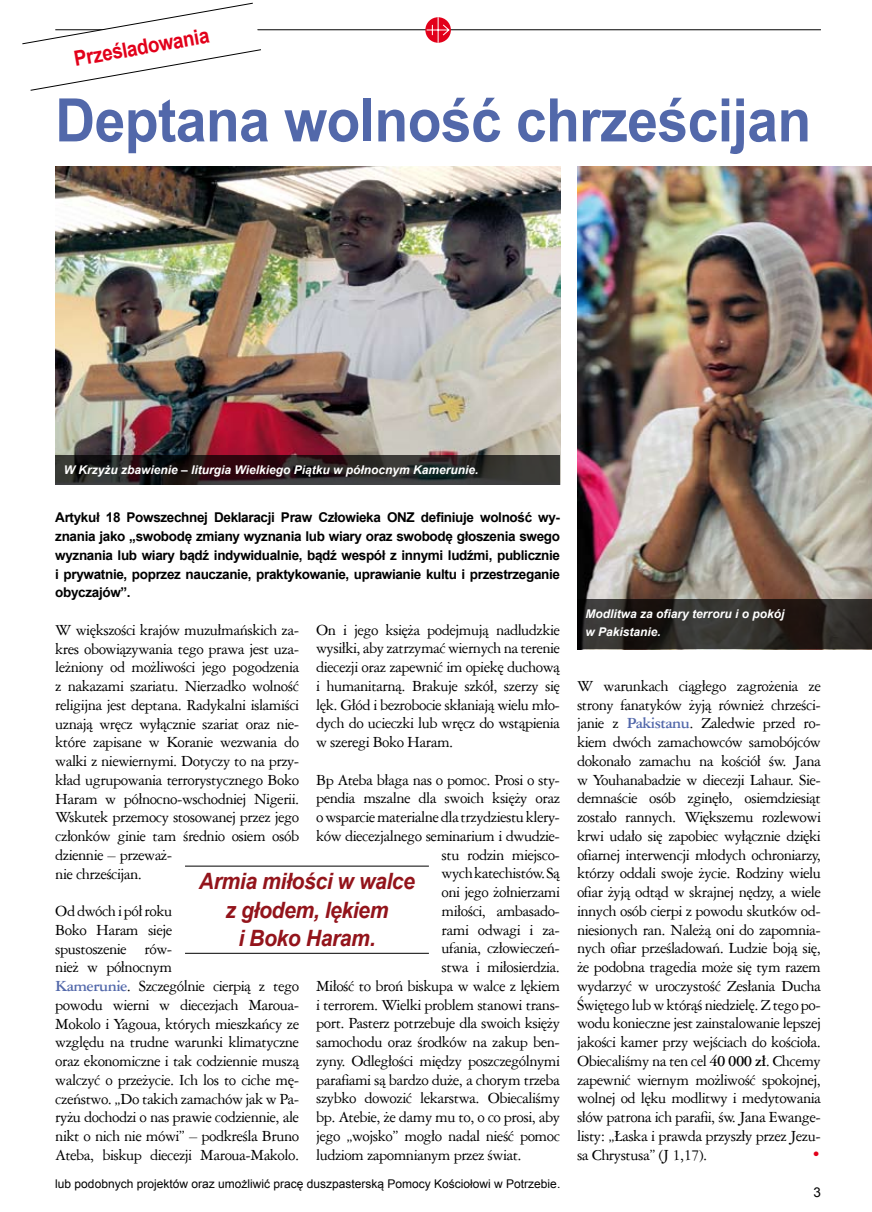
<style>
.page{position:relative;width:872px;height:1212px;background:#fff}
.page>*{position:absolute;margin:0;border:0;box-sizing:border-box;transform-origin:0 0}
.t1{font:700 60px "Arial";letter-spacing:-.01em;color:#5268aa;scale:.92 1}
.t2{font:italic 700 22.5px/28.5px "Arial";letter-spacing:-.02em;color:#93141b;text-align:center;scale:.94 1}
.t3{font:700 21px "Arial";color:#e2001a;scale:.9 1}
.t4{font:16.5px/18.8px "Ameri Garmnd EU";letter-spacing:-.03em;color:#000}
.t5{font:16.5px "Ameri Garmnd EU";color:#e2001a}
.t6{font:700 13.5px/18.8px "Arial";letter-spacing:-.025em;color:#000;text-align:justify}
.t7{font:13.5px "Arial";color:#000}
.t8{font:italic 700 12px/18px "Arial";color:#fff}
.t9{font:12px "Arial";color:#000}
.s1{font-weight:700;color:#5268aa}
.s2{font-weight:700}
</style>
<div class="page">
<hr style="left:55px;top:29px;width:766px;height:1px;background:#000">
<svg style="left:425px;top:17px;width:26px;height:26px"></svg>
<svg style="left:426px;top:17px;width:24px;height:26px"></svg>
<img style="left:55px;top:166px;width:505px;height:289px">
<svg style="left:22px;top:2px;width:240px;height:89px"></svg>
<img style="left:577px;top:166px;width:295px;height:433px">
<svg style="left:577px;top:599px;width:295px;height:50px;background:#2b2824"></svg>
<hr style="left:185px;top:866px;width:244px;height:1px;background:#000">
<hr style="left:185px;top:953px;width:244px;height:1px;background:#000">
<svg style="left:55px;top:455px;width:505px;height:30px;background:#2b2425"></svg>
<p class="t3" style="left:72px;top:45px;width:154px;rotate:-10deg">Prześladowania</p>
<h1 class="t1" style="left:55px;top:81px;width:823px">Deptana wolność chrześcijan</h1>
<p class="t8" style="left:64px;top:461px;width:416px">W Krzyżu zbawienie – liturgia Wielkiego Piątku w północnym Kamerunie.</p>
<p class="t6" style="left:55px;top:509px;width:506px">Artykuł 18 Powszechnej Deklaracji Praw Człowieka ONZ definiuje wolność wy&shy;znania jako „swobodę zmiany wyznania lub wiary oraz swobodę głoszenia swego wyznania lub wiary bądź indywidualnie, bądź wespół z innymi ludźmi, publicznie i prywatnie, poprzez nauczanie, praktykowanie, uprawianie kultu i przestrzeganie obyczajów”.</p>
<p class="t4" style="left:316px;top:620px;width:245px;text-align:justify">On i jego księża podejmują nadludzkie wysiłki, aby zatrzymać wiernych na terenie diecezji oraz zapewnić im opiekę duchową i humanitarną. Brakuje szkół, szerzy się lęk. Głód i bezrobocie skłaniają wielu mło&shy;dych do ucieczki lub wręcz do wstąpienia w szeregi Boko Haram.</p>
<p class="t4" style="left:316px;top:770px;width:245px">Bp Ateba błaga nas o pomoc. Prosi o sty-</p>
<p class="t4" style="left:316px;top:789px;width:245px">pendia mszalne dla swoich księży oraz</p>
<p class="t4" style="left:316px;top:807px;width:245px">owsparcie materialne dla trzydziestu klery-</p>
<p class="t4" style="left:316px;top:826px;width:245px">ków diecezjalnego seminarium i dwudzie-</p>
<p class="t4" style="left:441px;top:845px;width:120px">stu rodzin miejsco-</p>
<p class="t4" style="left:441px;top:864px;width:120px">wych katechistów. Są</p>
<p class="t4" style="left:441px;top:882px;width:120px">oni jego żołnierzami</p>
<p class="t4" style="left:441px;top:901px;width:120px">miłości, ambasado-</p>
<p class="t4" style="left:441px;top:920px;width:120px">rami odwagi i za-</p>
<p class="t4" style="left:441px;top:939px;width:120px">ufania, człowieczeń-</p>
<p class="t4" style="left:441px;top:957px;width:120px">stwa i miłosierdzia.</p>
<p class="t4" style="left:316px;top:976px;width:245px">Miłość to broń biskupa w walce z lękiem</p>
<p class="t4" style="left:316px;top:995px;width:245px">i terrorem. Wielki problem stanowi trans-</p>
<p class="t4" style="left:316px;top:1014px;width:245px">port. Pasterz potrzebuje dla swoich księży</p>
<p class="t4" style="left:316px;top:1032px;width:245px">samochodu oraz środków na zakup ben-</p>
<p class="t4" style="left:316px;top:1051px;width:245px">zyny. Odległości między poszczególnymi</p>
<p class="t4" style="left:316px;top:1070px;width:245px">parafiami są bardzo duże, a chorym trzeba</p>
<p class="t4" style="left:316px;top:1089px;width:245px">szybko dowozić lekarstwa. Obiecaliśmy</p>
<p class="t4" style="left:316px;top:1107px;width:245px">bp. Atebie, że damy mu to, o co prosi, aby</p>
<p class="t4" style="left:316px;top:1126px;width:245px">jego „wojsko” mogło nadal nieść pomoc</p>
<p class="t4" style="left:316px;top:1145px;width:207px">ludziom zapomnianym przez świat.</p>
<p class="t4" style="left:55px;top:620px;width:245px">W większości krajów muzułmańskich za&shy;kres obowiązywania tego prawa jest uza&shy;leżniony od możliwości jego pogodzenia z nakazami szariatu. Nierzadko wolność religijna jest deptana. Radykalni islamiści uznają wręcz wyłącznie szariat oraz nie&shy;które zapisane w Koranie wezwania do walki z niewiernymi. Dotyczy to na przy&shy;kład ugrupowania terrorystycznego Boko Haram w północno-wschodniej Nigerii.<br>Wskutek przemocy stosowanej przez jego członków ginie tam średnio osiem osób dziennie – przeważ-<br>nie chrześcijan.</p>
<p class="t4" style="left:55px;top:901px;width:245px">Od dwóch ipół roku<br>Boko Haram sieje<br>spustoszenie rów-<br>nież w północnym<br><span class="s1">Kamerunie</span>. Szczególnie cierpią z tego powodu wierni w diecezjach Maroua-<br>Mokolo i Yagoua, których mieszkańcy ze względu na trudne warunki klimatyczne oraz ekonomiczne i tak codziennie muszą walczyć o przeżycie. Ich los to ciche mę&shy;czeństwo. „Do takich zamachów jak w Pa&shy;ryżu dochodzi o nas prawie codziennie, ale nikt o nich nie mówi” – podkreśla Bruno<br>Ateba, biskup diecezji Maroua-Makolo.</p>
<h2 class="t2" style="left:199px;top:868px;width:231px">Armia miłości w walce z głodem, lękiem<br>i Boko Haram.</h2>
<p class="t9" style="left:55px;top:1176px;width:506px">lub podobnych projektów oraz umożliwić pracę duszpasterską Pomocy Kościołowi w Potrzebie.</p>
<p class="t8" style="left:585px;top:606px;width:200px">Modlitwa za ofiary terroru i o pokój w Pakistanie.</p>
<p class="t4" style="left:577px;top:676px;width:245px;text-align:justify">W warunkach ciągłego zagrożenia ze strony fanatyków żyją również chrześci&shy;janie z <span class="s1">Pakistanu</span>. Zaledwie przed ro&shy;kiem dwóch zamachowców samobójców dokonało zamachu na kościół św. Jana w Youhanabadzie w diecezji Lahaur. Sie&shy;demnaście osób zginęło, osiemdziesiąt zostało rannych. Większemu rozlewowi krwi udało się zapobiec wyłącznie dzięki ofiarnej interwencji młodych ochroniarzy, którzy oddali swoje życie. Rodziny wielu ofiar żyją odtąd w skrajnej nędzy, a wiele innych osób cierpi z powodu skutków od&shy;niesionych ran. Należą oni do zapomnia&shy;nych ofiar prześladowań. Ludzie boją się, że podobna tragedia może się tym razem wydarzyć w uroczystość Zesłania Ducha Świętego lub w którąś niedzielę. Z tego po&shy;wodu konieczne jest zainstalowanie lepszej jakości kamer przy wejściach do kościoła.<br>Obiecaliśmy na ten cel <span class="s2">40 000 zł</span>. Chcemy zapewnić wiernym możliwość spokojnej, wolnej od lęku modlitwy i medytowania słów patrona ich parafii, św. Jana Ewange&shy;listy: „Łaska i prawda przyszły przez Jezu&shy;sa Chrystusa” (J 1,17).</p>
<p class="t5" style="left:811px;top:1145px;width:11px">•</p>
<p class="t7" style="left:813px;top:1184px;width:9px">3</p>
</div>
